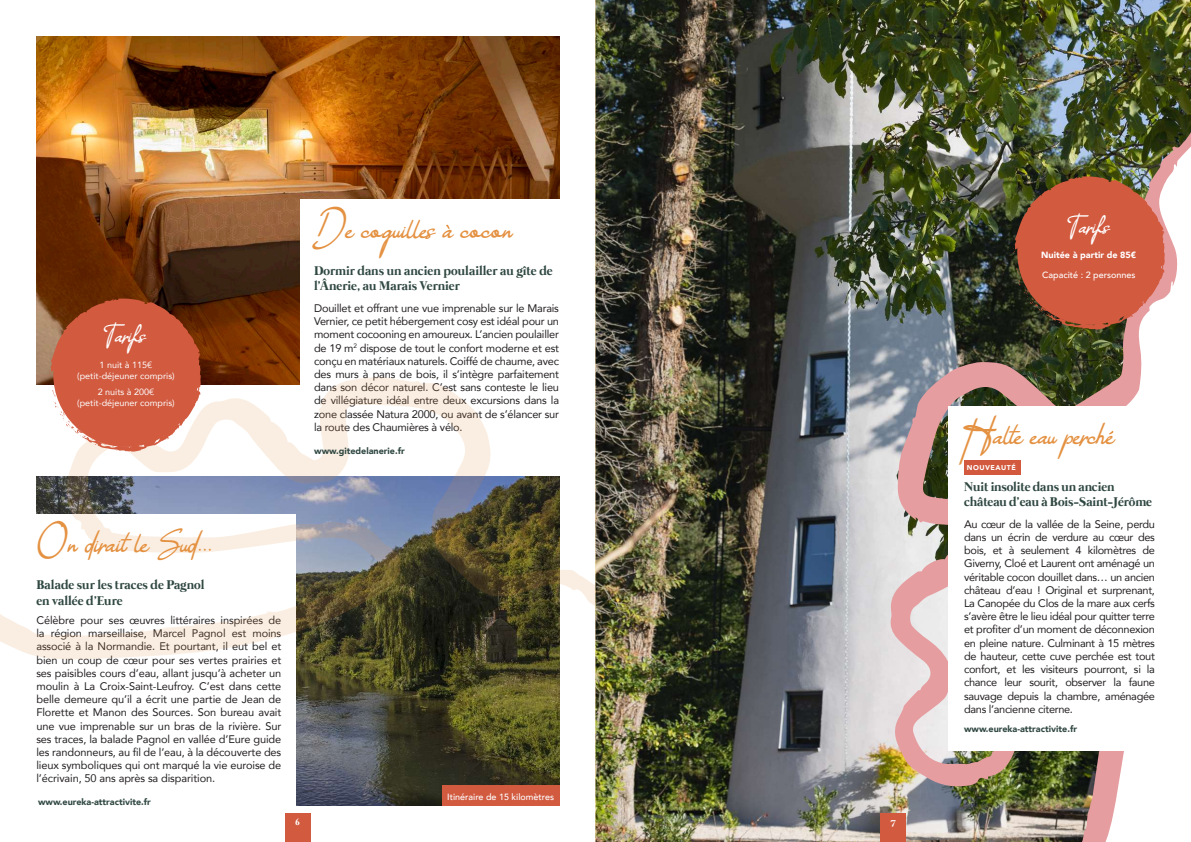
<style>
.page{position:relative;width:1191px;height:842px;background:#fff}
.page>*{position:absolute;margin:0;border:0;box-sizing:border-box;transform-origin:0 0}
.t1{font:42px "Photograph";color:#e49141}
.t2{font:32px "Photograph";color:#e49141}
.t3{font:25px "Photograph";color:#fff}
.t4{font:700 13px/15.6px "Mermaid";color:#304842}
.t5{font:11px/13.2px "Avenir";letter-spacing:-.02em;color:#231f20;text-align:justify}
.t6{font:700 10px "Mermaid";color:#fff}
.t7{font:900 9px "Avenir";color:#304842}
.t8{font:9px/10.8px "Avenir";color:#fff;text-align:center}
.t9{font:500 9px "Avenir";color:#fff}
.t10{font:900 9px "Avenir";color:#fff}
.t11{font:900 7px "Avenir";letter-spacing:.07em;color:#fff}
</style>
<div class="page">
<img style="left:36px;top:36px;width:523px;height:340px">
<img style="left:296px;top:686px;width:263px;height:120px">
<div style="left:300px;top:199px;width:265px;height:196px;background:#fff"></div>
<svg style="left:0;top:376px;width:595px;height:310px"></svg>
<svg style="left:49px;top:299px;width:152px;height:153px;background:#ca6a51"></svg>
<div style="left:442px;top:785px;width:117px;height:21px;background:#d15a3f"></div>
<img style="left:595px;top:0;width:596px;height:842px">
<img style="left:842px;top:119px;width:349px;height:723px">
<svg style="left:1013px;top:176px;width:151px;height:153px;background:#ba5d44"></svg>
<div style="left:948px;top:406px;width:191px;height:344px;background:#fff"></div>
<div style="left:964px;top:460px;width:56px;height:14px;background:#d2593e"></div>
<div style="left:880px;top:814px;width:26px;height:28px;background:#d15a3f"></div>
<div style="left:285px;top:814px;width:25px;height:28px;background:#d15a3f"></div>
<h3 class="t3" style="left:104px;top:319px;width:44px">Tarifs</h3>
<p class="t8" style="left:77px;top:359px;width:99px">1 nuit à 115€ (petit-déjeuner compris)</p>
<p class="t8" style="left:77px;top:387px;width:99px">2 nuits à 200€ (petit-déjeuner compris)</p>
<h1 class="t1" style="left:312px;top:201px;width:32px">D</h1>
<h2 class="t2" style="left:346px;top:208px;width:168px">e coquilles a cocon</h2>
<p class="t4" style="left:314px;top:263px;width:240px">Dormir dans un ancien poulailler au gîte de l'Ânerie, au Marais Vernier</p>
<p class="t5" style="left:314px;top:301px;width:246px">Douillet et offrant une vue imprenable sur le Marais Vernier, ce petit hébergement cosy est idéal pour un moment cocooning en amoureux. L’ancien poulailler de 19 m<sup>2</sup> dispose de tout le confort moderne et est conçu en matériaux naturels. Coiffé de chaume, avec des murs à pans de bois, il s’intègre parfaitement dans son décor naturel. C’est sans conteste le lieu de villégiature idéal entre deux excursions dans la zone classée Natura 2000, ou avant de s’élancer sur la route des Chaumières à vélo.</p>
<p class="t7" style="left:314px;top:443px;width:92px">www.gitedelanerie.fr</p>
<h1 class="t1" style="left:36px;top:511px;width:32px">O</h1>
<h2 class="t2" style="left:68px;top:522px;width:146px">n dirait le Sud...</h2>
<p class="t4" style="left:36px;top:578px;width:170px;line-height:16px">Balade sur les traces de Pagnol en vallée d’Eure</p>
<p class="t5" style="left:36px;top:613px;width:246px">Célèbre pour ses œuvres littéraires inspirées de la région marseillaise, Marcel Pagnol est moins associé à la Normandie. Et pourtant, il eut bel et bien un coup de cœur pour ses vertes prairies et ses paisibles cours d’eau, allant jusqu’à acheter un moulin à La Croix-Saint-Leufroy. C’est dans cette belle demeure qu’il a écrit une partie de Jean de Florette et Manon des Sources. Son bureau avait une vue imprenable sur un bras de la rivière. Sur ses traces, la balade Pagnol en vallée d’Eure guide les randonneurs, au fil de l’eau, à la découverte des lieux symboliques qui ont marqué la vie euroise de l’écrivain, 50 ans après sa disparition.</p>
<p class="t7" style="left:38px;top:794px;width:114px">www.eureka-attractivite.fr</p>
<p class="t9" style="left:447px;top:789px;width:108px">Itinéraire de 15 kilomètres</p>
<p class="t6" style="left:295px;top:816px;width:7px">6</p>
<p class="t6" style="left:890px;top:816px;width:7px">7</p>
<h3 class="t3" style="left:1067px;top:209px;width:44px">Tarifs</h3>
<p class="t10" style="left:1041px;top:247px;width:96px">Nuitée à partir de 85€</p>
<p class="t9" style="left:1042px;top:267px;width:95px">Capacité : 2 personnes</p>
<h1 class="t1" style="left:961px;top:407px;width:34px">H</h1>
<h2 class="t2" style="left:993px;top:414px;width:122px">alte eau perche</h2>
<p class="t4" style="left:964px;top:479px;width:189px">Nuit insolite dans un ancien château d’eau à Bois-Saint-Jérôme</p>
<p class="t5" style="left:964px;top:517px;width:192px">Au cœur de la vallée de la Seine, perdu dans un écrin de verdure au cœur des bois, et à seulement 4 kilomètres de Giverny, Cloé et Laurent ont aménagé un véritable cocon douillet dans… un ancien château d’eau ! Original et surprenant, La Canopée du Clos de la mare aux cerfs s’avère être le lieu idéal pour quitter terre et profiter d’un moment de déconnexion en pleine nature. Culminant à 15 mètres de hauteur, cette cuve perchée est tout confort, et les visiteurs pourront, si la chance leur sourit, observer la faune sauvage depuis la chambre, aménagée dans l’ancienne citerne.</p>
<p class="t11" style="left:967px;top:461px;width:50px">NOUVEAUTÉ</p>
<p class="t7" style="left:964px;top:721px;width:114px">www.eureka-attractivite.fr</p>
</div>
